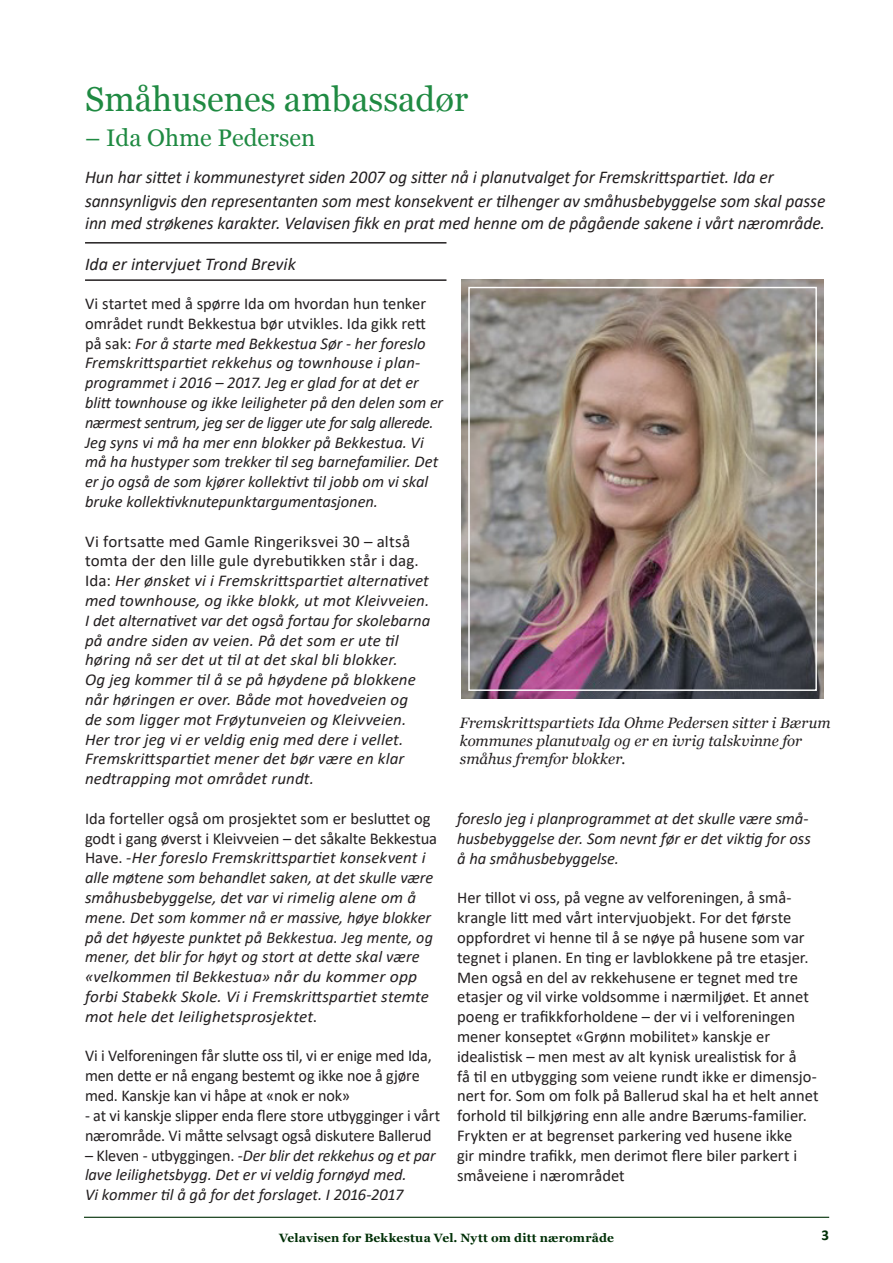
<style>
.page{position:relative;width:893px;height:1263px;background:#fff}
.page>*{position:absolute;margin:0;border:0;box-sizing:border-box;transform-origin:0 0}
.Heading_1{font:34.5px "Georgia";color:#1f8a42}
.t1{font:24px "Georgia";color:#1f8a42}
.Brødtekst_italic{font:italic 18px/24px "Calibri";letter-spacing:-.01em;color:#231f20}
.Brød_2{font:italic 16.5px/19.8px "Calibri";color:#231f20}
.Brød_2-2{font:16.5px/19.8px "Calibri";letter-spacing:-.005em;color:#231f20}
.Biletekst{font:italic 15px/18px "Georgia";color:#231f20}
.t2{font:700 15px "Calibri";color:#003007}
.t3{font:700 12px "Georgia";letter-spacing:.015em;color:#003007}
.s1{font-style:normal}
</style>
<div class="page">
<img style="left:462px;top:279px;width:361px;height:420px">
<hr style="left:84px;top:1217px;width:745px;height:1px;background:#003007">
<hr style="left:85px;top:242px;width:361px;height:2px;background:#231f20">
<hr style="left:85px;top:279px;width:361px;height:2px;background:#231f20">
<div style="left:468px;top:287px;width:349px;height:404px;border:1px solid #fff"></div>
<p class="Heading_1" style="left:85px;top:74px;width:385px">Småhusenes ambassadør</p>
<h2 class="t1" style="left:85px;top:121px;width:232px">– Ida Ohme Pedersen</h2>
<p class="Brødtekst_italic" style="left:85px;top:164px;width:742px">Hun har sittet i kommunestyret siden 2007 og sitter nå i planutvalget for Fremskrittspartiet. Ida er sannsynligvis den representanten som mest konsekvent er tilhenger av småhusbebyggelse som skal passe</p>
<p class="Brødtekst_italic" style="left:85px;top:210px;width:741px">inn med strøkenes karakter. Velavisen fikk en prat med henne om de pågående sakene i vårt nærområde.</p>
<p class="Brødtekst_italic" style="left:85px;top:251px;width:212px">Ida er intervjuet Trond Brevik</p>
<p class="Brød_2" style="left:85px;top:293px;width:359px"><span class="s1">Vi startet med å spørre Ida om hvordan hun tenker området rundt Bekkestua bør utvikles. Ida gikk rett på sak:</span> For å starte med Bekkestua Sør - her foreslo Fremskrittspartiet rekkehus og townhouse i plan&shy;programmet i 2016 – 2017. Jeg er glad for at det er blitt townhouse og ikke leiligheter på den delen som er nærmest sentrum, jeg ser de ligger ute for salg allerede.<br>Jeg syns vi må ha mer enn blokker på Bekkestua. Vi må ha hustyper som trekker til seg barnefamilier. Det er jo også de som kjører kollektivt til jobb om vi skal bruke kollektivknutepunktargumentasjonen.</p>
<p class="Brød_2" style="left:85px;top:530px;width:347px"><span class="s1">Vi fortsatte med Gamle Ringeriksvei 30 – altså tomta der den lille gule dyrebutikken står i dag.<br>Ida:</span> Her ønsket vi i Fremskrittspartiet alternativet med townhouse, og ikke blokk, ut mot Kleivveien.<br>I det alternativet var det også fortau for skolebarna på andre siden av veien. På det som er ute til høring nå ser det ut til at det skal bli blokker.<br>Og jeg kommer til å se på høydene på blokkene når høringen er over. Både mot hovedveien og<br>de som ligger mot Frøytunveien og Kleivveien.<br>Her tror jeg vi er veldig enig med dere i vellet.<br>Fremskrittspartiet mener det bør være en klar nedtrapping mot området rundt.</p>
<p class="Brød_2" style="left:85px;top:808px;width:354px"><span class="s1">Ida forteller også om prosjektet som er besluttet og godt i gang øverst i Kleivveien – det såkalte Bekkestua Have.</span> -Her foreslo Fremskrittspartiet konsekvent i alle møtene som behandlet saken, at det skulle være småhusbebyggelse, det var vi rimelig alene om å mene. Det som kommer nå er massive, høye blokker på det høyeste punktet på Bekkestua. Jeg mente, og mener, det blir for høyt og stort at dette skal være «velkommen til Bekkestua» når du kommer opp forbi Stabekk Skole. Vi i Fremskrittspartiet stemte mot hele det leilighetsprosjektet<span class="s1">.</span></p>
<p class="Brød_2-2" style="left:85px;top:1046px;width:348px">Vi i Velforeningen får slutte oss til, vi er enige med Ida, men dette er nå engang bestemt og ikke noe å gjøre med. Kanskje kan vi håpe at «nok er nok»</p>
<p class="Brød_2-2" style="left:85px;top:1105px;width:357px">- at vi kanskje slipper enda flere store utbygginger i vårt nærområde. Vi måtte selvsagt også diskutere Ballerud</p>
<p class="Brød_2" style="left:85px;top:1144px;width:352px"><span class="s1">– Kleven - utbyggingen.</span> -Der blir det rekkehus og et par lave leilighetsbygg. Det er vi veldig fornøyd med.<br>Vi kommer til å gå for det forslaget. I 2016-2017</p>
<p class="Biletekst" style="left:460px;top:713px;width:372px">Fremskrittspartiets Ida Ohme Pedersen sitter i Bærum kommunes planutvalg og er en ivrig talskvinne for småhus fremfor blokker.</p>
<p class="Brød_2" style="left:457px;top:808px;width:355px">foreslo jeg i planprogrammet at det skulle være små&shy;husbebyggelse der. Som nevnt før er det viktig for oss å ha småhusbebyggelse.</p>
<p class="Brød_2-2" style="left:457px;top:887px;width:363px">Her tillot vi oss, på vegne av velforeningen, å små&shy;krangle litt med vårt intervjuobjekt. For det første oppfordret vi henne til å se nøye på husene som var tegnet i planen. En ting er lavblokkene på tre etasjer.<br>Men også en del av rekkehusene er tegnet med tre etasjer og vil virke voldsomme i nærmiljøet. Et annet poeng er trafikkforholdene – der vi i velforeningen mener konseptet «Grønn mobilitet» kanskje er idealistisk – men mest av alt kynisk urealistisk for å<br>få til en utbygging som veiene rundt ikke er dimensjo&shy;nert for. Som om folk på Ballerud skal ha et helt annet forhold til bilkjøring enn alle andre Bærums-familier.<br>Frykten er at begrenset parkering ved husene ikke<br>gir mindre trafikk, men derimot flere biler parkert i småveiene i nærområdet</p>
<p class="t3" style="left:279px;top:1229px;width:336px">Velavisen for Bekkestua Vel. Nytt om ditt nærområde</p>
<p class="t2" style="left:822px;top:1224px;width:9px">3</p>
</div>
